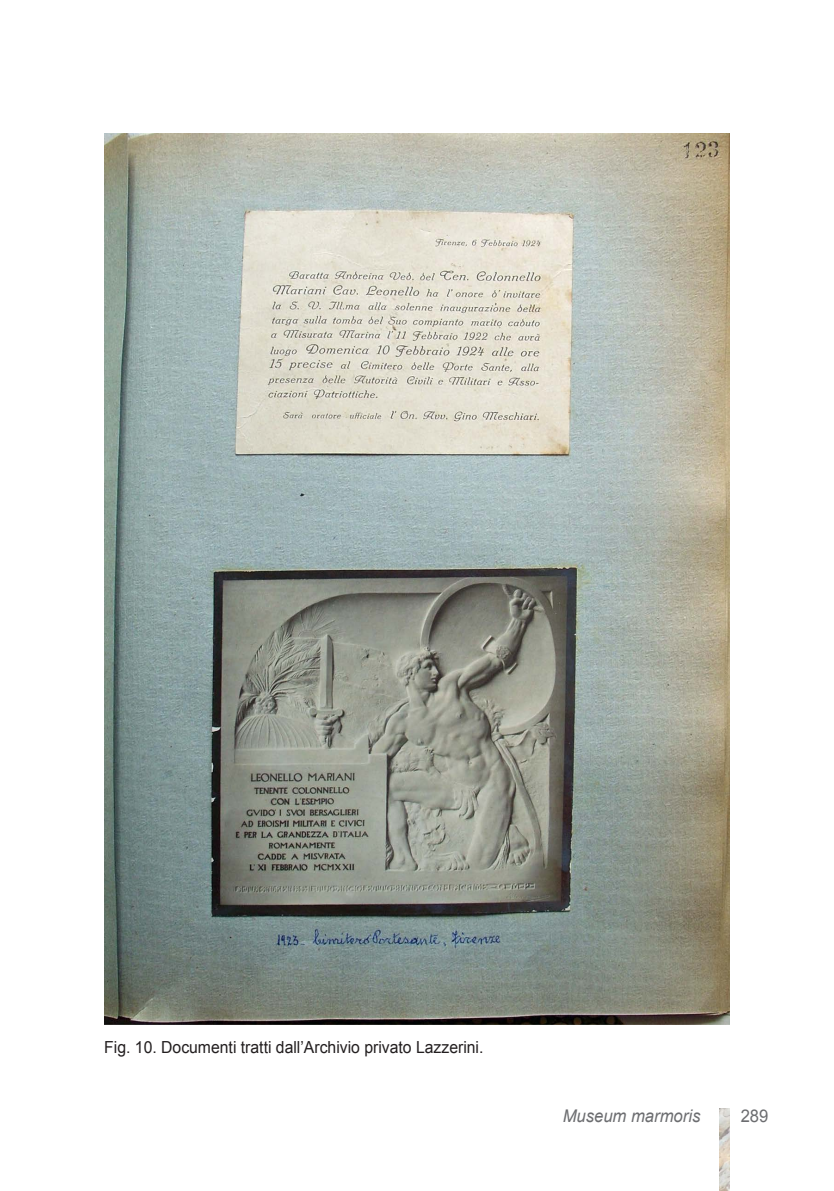
<style>
.page{position:relative;width:834px;height:1191px;background:#fff}
.page>*{position:absolute;margin:0;border:0;box-sizing:border-box;transform-origin:0 0}
.t1{font:italic 17.5px "Arial";color:#6c6d70;scale:.95 1}
.t2{font:17.5px "Arial";color:#6c6d70;scale:.95 1}
.t3{font:16.62px "Arial";color:#231f20;scale:.95 1}
</style>
<div class="page">
<img style="left:719px;top:1108px;width:10px;height:83px">
<img style="left:104px;top:134px;width:625px;height:890px">
<p class="t3" style="left:104px;top:1036px;width:400px">Fig. 10. Documenti tratti dall’Archivio privato Lazzerini.</p>
<p class="t1" style="left:562px;top:1104px;width:146px">Museum marmoris</p>
<p class="t2" style="left:740px;top:1103px;width:31px">289</p>
</div>
